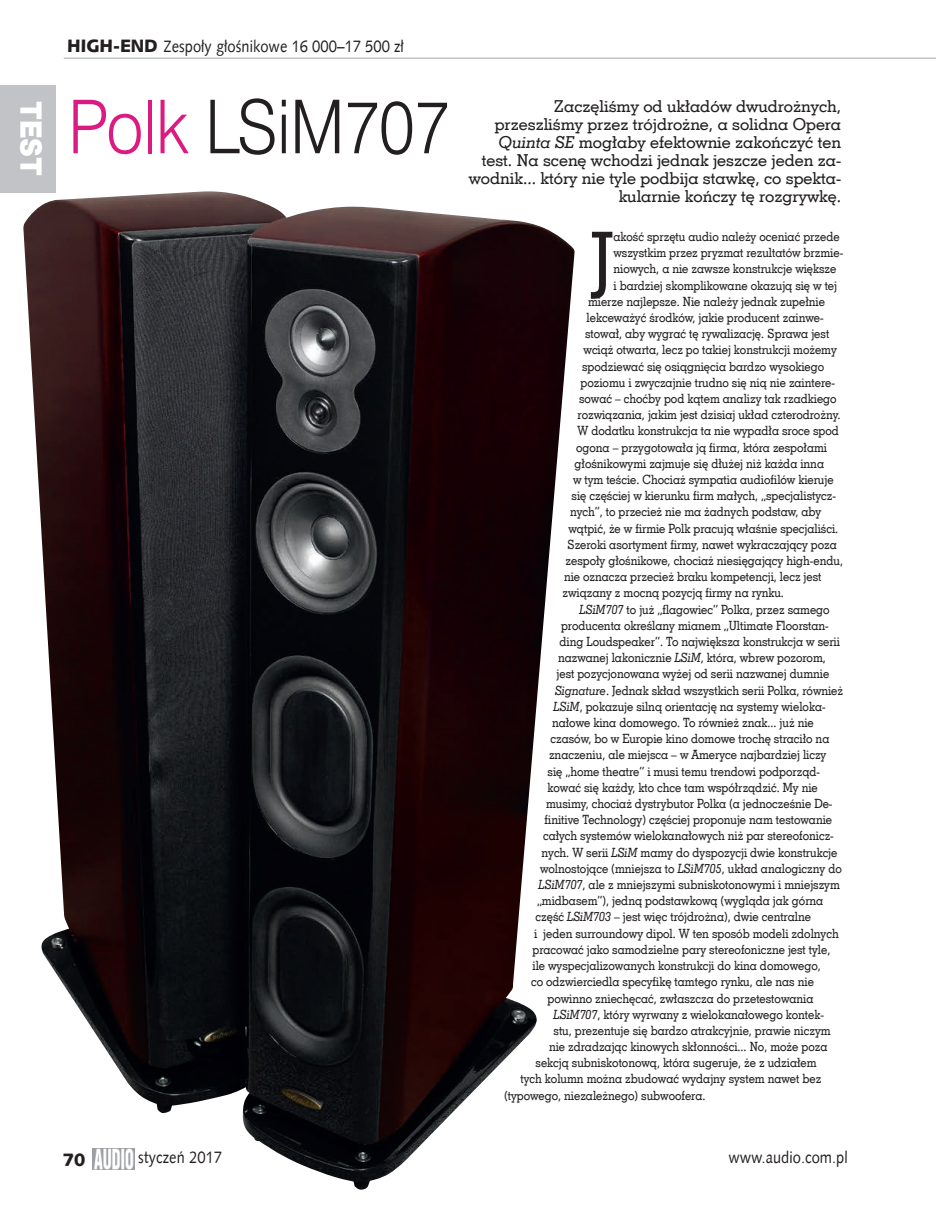
<style>
.page{position:relative;width:936px;height:1212px;background:#fff}
.page>*{position:absolute;margin:0;border:0;box-sizing:border-box;transform-origin:0 0}
.t1{font:80.25px "Geo Slab 703 Md EU";color:#231f20;scale:.9 1}
.t2{font:69px "Swis 721 Lt PL";letter-spacing:-.01em;color:#231f20;scale:.9 1}
.t3{font:27.15px "Swis 721 Blk 2 EU";color:#fff;scale:.9 1}
.t4{font:18px "Humanst 531 Blk EU";color:#231f20}
.t5{font:16.5px/18px "Geo Slab 703 Md EU";color:#231f20;text-align:right}
.t6{font:16.5px "Humanst 531 EU";color:#231f20;scale:.9 1}
.t7{font:12.75px "Geo Slab 703 Md EU";color:#231f20;scale:.9 1}
.s1{font-family:"Humanst 531 Blk EU";font-size:18px}
.s2{color:#db1b81}
.s3{font-style:italic}
</style>
<div class="page">
<div style="left:0;top:85px;width:55px;height:107px;background:#c2c3c6"></div>
<hr style="left:64px;top:58px;width:871px;height:1px;background:#c2c3c6">
<img style="left:23px;top:191px;width:552px;height:999px">
<h3 class="t3" style="left:50px;top:101px;width:85px;rotate:90deg">TEST</h3>
<p class="t6" style="left:67px;top:35px;width:376px"><span class="s1">HIGH-END</span> Zespoły głośnikowe 16 000–17 500 zł</p>
<h2 class="t2" style="left:68px;top:82px;width:425px"><span class="s2">Polk</span> LSiM707</h2>
<p class="t5" style="left:468px;top:97px;width:374px">Zaczęliśmy od układów dwudrożnych, przeszliśmy przez trójdrożne, a solidna Opera <span class="s3">Quinta SE</span> mogłaby efektownie zakończyć ten test. Na scenę wchodzi jednak jeszcze jeden za&shy;wodnik... który nie tyle podbija stawkę, co spekta&shy;kularnie kończy tę rozgrywkę.</p>
<h1 class="t1" style="left:591px;top:212px;width:26px">J</h1>
<p class="t7" style="left:613px;top:229px;width:253px">akość sprzętu audio należy oceniać przede</p>
<p class="t7" style="left:613px;top:245px;width:257px">wszystkim przez pryzmat rezultatów brzmie-</p>
<p class="t7" style="left:613px;top:261px;width:249px">niowych, a nie zawsze konstrukcje większe</p>
<p class="t7" style="left:613px;top:277px;width:250px">i bardziej skomplikowane okazują się w tej</p>
<p class="t7" style="left:588px;top:293px;width:265px">mierze najlepsze. Nie należy jednak zupełnie</p>
<p class="t7" style="left:586px;top:310px;width:265px">lekceważyć środków, jakie producent zainwe-</p>
<p class="t7" style="left:585px;top:326px;width:273px">stował, aby wygrać tę rywalizację. Sprawa jest</p>
<p class="t7" style="left:583px;top:342px;width:283px">wciąż otwarta, lecz po takiej konstrukcji możemy</p>
<p class="t7" style="left:582px;top:358px;width:270px">spodziewać się osiągnięcia bardzo wysokiego</p>
<p class="t7" style="left:580px;top:374px;width:284px">poziomu i zwyczajnie trudno się nią nie zaintere-</p>
<p class="t7" style="left:579px;top:391px;width:288px">sować – choćby pod kątem analizy tak rzadkiego</p>
<p class="t7" style="left:577px;top:407px;width:294px">rozwiązania, jakim jest dzisiaj układ czterodrożny.</p>
<p class="t7" style="left:577px;top:423px;width:292px">W dodatku konstrukcja ta nie wypadła sroce spod</p>
<p class="t7" style="left:576px;top:439px;width:280px">ogona – przygotowała ją firma, która zespołami</p>
<p class="t7" style="left:574px;top:455px;width:279px">głośnikowymi zajmuje się dłużej niż każda inna</p>
<p class="t7" style="left:573px;top:472px;width:291px">w tym teście. Chociaż sympatia audiofilów kieruje</p>
<p class="t7" style="left:571px;top:488px;width:295px">się częściej w kierunku firm małych, „specjalistycz-</p>
<p class="t7" style="left:570px;top:504px;width:281px">nych”, to przecież nie ma żadnych podstaw, aby</p>
<p class="t7" style="left:568px;top:520px;width:301px">wątpić, że w firmie Polk pracują właśnie specjaliści.</p>
<p class="t7" style="left:567px;top:536px;width:301px">Szeroki asortyment firmy, nawet wykraczający poza</p>
<p class="t7" style="left:565px;top:553px;width:310px">zespoły głośnikowe, chociaż niesięgający high-endu,</p>
<p class="t7" style="left:564px;top:569px;width:287px">nie oznacza przecież braku kompetencji, lecz jest</p>
<p class="t7" style="left:562px;top:585px;width:247px">związany z mocną pozycją firmy na rynku.</p>
<p class="t7" style="left:579px;top:601px;width:279px"><span class="s3">LSiM707</span> to już „flagowiec” Polka, przez samego</p>
<p class="t7" style="left:561px;top:617px;width:299px">producenta określany mianem „Ultimate Floorstan-</p>
<p class="t7" style="left:559px;top:634px;width:313px">ding Loudspeaker”. To największa konstrukcja w serii</p>
<p class="t7" style="left:558px;top:650px;width:299px">nazwanej lakonicznie <span class="s3">LSiM</span>, która, wbrew pozorom,</p>
<p class="t7" style="left:556px;top:666px;width:304px">jest pozycjonowana wyżej od serii nazwanej dumnie</p>
<p class="t7" style="left:555px;top:682px;width:321px"><span class="s3">Signature</span>. Jednak skład wszystkich serii Polka, również</p>
<p class="t7" style="left:553px;top:698px;width:304px"><span class="s3">LSiM</span>, pokazuje silną orientację na systemy wieloka-</p>
<p class="t7" style="left:552px;top:715px;width:292px">nałowe kina domowego. To również znak... już nie</p>
<p class="t7" style="left:550px;top:731px;width:311px">czasów, bo w Europie kino domowe trochę straciło na</p>
<p class="t7" style="left:549px;top:747px;width:309px">znaczeniu, ale miejsca – w Ameryce najbardziej liczy</p>
<p class="t7" style="left:547px;top:763px;width:304px">się „home theatre” i musi temu trendowi podporząd-</p>
<p class="t7" style="left:547px;top:779px;width:302px">kować się każdy, kto chce tam współrządzić. My nie</p>
<p class="t7" style="left:546px;top:796px;width:320px">musimy, chociaż dystrybutor Polka (a jednocześnie De-</p>
<p class="t7" style="left:544px;top:812px;width:321px">finitive Technology) częściej proponuje nam testowanie</p>
<p class="t7" style="left:543px;top:828px;width:324px">całych systemów wielokanałowych niż par stereofonicz-</p>
<p class="t7" style="left:541px;top:844px;width:330px">nych. W serii <span class="s3">LSiM</span> mamy do dyspozycji dwie konstrukcje</p>
<p class="t7" style="left:540px;top:860px;width:337px">wolnostojące (mniejsza to <span class="s3">LSiM705</span>, układ analogiczny do</p>
<p class="t7" style="left:538px;top:877px;width:336px"><span class="s3">LSiM707</span>, ale z mniejszymi subniskotonowymi i mniejszym</p>
<p class="t7" style="left:537px;top:893px;width:319px">„midbasem”), jedną podstawkową (wygląda jak górna</p>
<p class="t7" style="left:535px;top:909px;width:307px">część <span class="s3">LSiM703</span> – jest więc trójdrożna), dwie centralne</p>
<p class="t7" style="left:534px;top:925px;width:340px">i jeden surroundowy dipol. W ten sposób modeli zdolnych</p>
<p class="t7" style="left:532px;top:941px;width:332px">pracować jako samodzielne pary stereofoniczne jest tyle,</p>
<p class="t7" style="left:532px;top:958px;width:322px">ile wyspecjalizowanych konstrukcji do kina domowego,</p>
<p class="t7" style="left:531px;top:974px;width:316px">co odzwierciedla specyfikę tamtego rynku, ale nas nie</p>
<p class="t7" style="left:547px;top:990px;width:297px">powinno zniechęcać, zwłaszcza do przetestowania</p>
<p class="t7" style="left:553px;top:1006px;width:302px"><span class="s3">LSiM707</span>, który wyrwany z wielokanałowego kontek-</p>
<p class="t7" style="left:553px;top:1022px;width:309px">stu, prezentuje się bardzo atrakcyjnie, prawie niczym</p>
<p class="t7" style="left:549px;top:1039px;width:311px">nie zdradzając kinowych skłonności... No, może poza</p>
<p class="t7" style="left:535px;top:1055px;width:314px">sekcją subniskotonową, która sugeruje, że z udziałem</p>
<p class="t7" style="left:520px;top:1071px;width:336px">tych kolumn można zbudować wydajny system nawet bez</p>
<p class="t7" style="left:504px;top:1087px;width:225px">(typowego, niezależnego) subwoofera.</p>
<h3 class="t4" style="left:63px;top:1148px;width:24px">70</h3>
<p class="t6" style="left:138px;top:1147px;width:95px">styczeń 2017</p>
<p class="t6" style="left:728px;top:1146px;width:134px">www.audio.com.pl</p>
</div>
